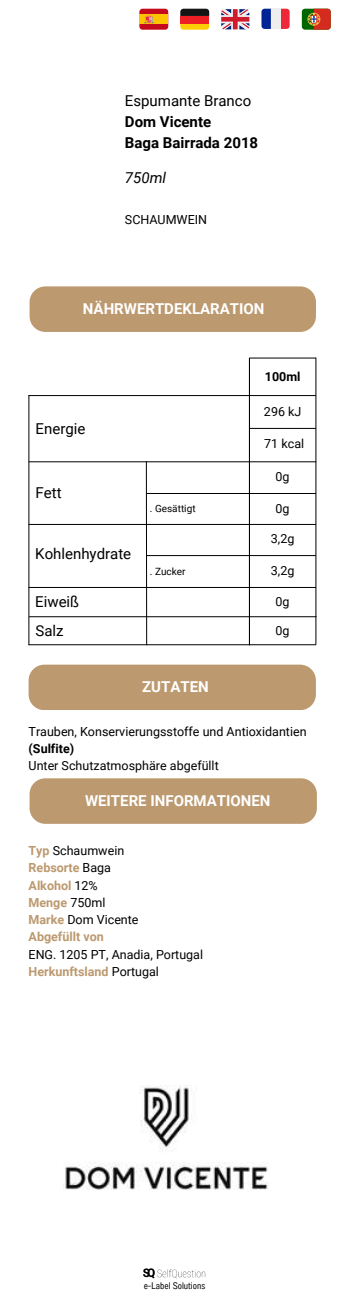
<style>
.page{position:relative;width:338px;height:1313px;background:#fff}
.page>*{position:absolute;margin:0;border:0;box-sizing:border-box;transform-origin:0 0}
.t1{font:15px "Roboto";color:#000}
.t2{font:700 15px "Roboto";color:#fff}
.t3{font:700 15px/21px "Roboto";color:#000}
.t4{font:italic 15px "Roboto";color:#000}
.t5{font:12.5px/17.2px "Roboto";color:#000}
.t6{font:700 12.5px/17.2px "Roboto";color:#bc996f}
.t7{font:700 12.5px "Roboto";color:#000}
.t8{font:10px "Roboto";color:#000}
.t9{font:9.5px "Anantason Wd 62";color:#000}
.s1{font-weight:400;color:#000}
.s2{font-weight:700;color:#bc996f}
</style>
<div class="page">
<div style="left:139px;top:9px;width:29px;height:21px;background:#c60a1d;border-radius:3px"></div>
<div style="left:139px;top:14px;width:29px;height:10px;background:#ffc400"></div>
<svg style="left:144px;top:15px;width:10px;height:8px"></svg>
<svg style="left:180px;top:23px;width:29px;height:7px"></svg>
<div style="left:180px;top:16px;width:29px;height:7px;background:#ed1f24"></div>
<svg style="left:180px;top:9px;width:29px;height:7px"></svg>
<svg style="left:221px;top:9px;width:28px;height:20px"></svg>
<svg style="left:280px;top:9px;width:9px;height:20px"></svg>
<svg style="left:261px;top:9px;width:9px;height:20px"></svg>
<div style="left:270px;top:9px;width:10px;height:20px;background:#eee"></div>
<div style="left:301px;top:9px;width:29px;height:21px;background:#060;border-radius:3px"></div>
<svg style="left:307px;top:9px;width:23px;height:21px"></svg>
<div style="left:30px;top:286px;width:285px;height:46px;background:#bc996f;border-radius:16px"></div>
<hr style="left:29px;top:395px;width:287px;height:1px;background:#000">
<hr style="left:249px;top:358px;width:67px;height:1px;background:#000">
<hr style="left:249px;top:428px;width:67px;height:1px;background:#000">
<hr style="left:29px;top:461px;width:287px;height:1px;background:#000">
<hr style="left:29px;top:524px;width:287px;height:1px;background:#000">
<hr style="left:147px;top:493px;width:169px;height:1px;background:#000">
<hr style="left:249px;top:358px;width:1px;height:287px;background:#000">
<svg style="left:145px;top:461px;width:2px;height:185px"></svg>
<hr style="left:315px;top:358px;width:1px;height:287px;background:#000">
<hr style="left:28px;top:395px;width:1px;height:250px;background:#000">
<hr style="left:146px;top:555px;width:169px;height:1px;background:#000">
<hr style="left:29px;top:587px;width:287px;height:1px;background:#000">
<hr style="left:29px;top:616px;width:287px;height:1px;background:#000">
<hr style="left:29px;top:644px;width:287px;height:1px;background:#000">
<div style="left:29px;top:664px;width:286px;height:46px;background:#bc996f;border-radius:16px"></div>
<div style="left:30px;top:778px;width:286px;height:46px;background:#bc996f;border-radius:16px"></div>
<img style="left:144px;top:1268px;width:61px;height:11px">
<img style="left:65px;top:1085px;width:203px;height:105px">
<p class="t1" style="left:125px;top:92px;width:128px">Espumante Branco</p>
<p class="t3" style="left:125px;top:111px;width:135px">Dom Vicente<br>Baga Bairrada 2018</p>
<p class="t4" style="left:125px;top:169px;width:43px">750ml</p>
<p class="t5" style="left:125px;top:211px;width:84px">SCHAUMWEIN</p>
<p class="t2" style="left:83px;top:300px;width:183px">NÄHRWERTDEKLARATION</p>
<p class="t1" style="left:36px;top:420px;width:51px">Energie</p>
<p class="t1" style="left:36px;top:484px;width:27px">Fett</p>
<p class="t1" style="left:35px;top:545px;width:97px">Kohlenhydrate</p>
<p class="t8" style="left:150px;top:503px;width:47px">. Gesättigt</p>
<p class="t8" style="left:150px;top:565px;width:37px">. Zucker</p>
<p class="t7" style="left:264px;top:369px;width:37px">100ml</p>
<p class="t5" style="left:264px;top:403px;width:39px">296 kJ</p>
<p class="t5" style="left:264px;top:435px;width:41px">71 kcal</p>
<p class="t5" style="left:275px;top:468px;width:16px">0g</p>
<p class="t5" style="left:275px;top:500px;width:16px">0g</p>
<p class="t5" style="left:271px;top:530px;width:25px">3,2g</p>
<p class="t5" style="left:271px;top:562px;width:25px">3,2g</p>
<p class="t1" style="left:35px;top:593px;width:45px">Eiweiß</p>
<p class="t5" style="left:275px;top:593px;width:16px">0g</p>
<p class="t1" style="left:36px;top:622px;width:30px">Salz</p>
<p class="t5" style="left:275px;top:622px;width:16px">0g</p>
<p class="t2" style="left:142px;top:678px;width:68px">ZUTATEN</p>
<p class="t5" style="left:29px;top:722px;width:279px">Trauben, Konservierungsstoffe und Antioxidantien</p>
<p class="t7" style="left:29px;top:741px;width:47px">(Sulfite)</p>
<p class="t5" style="left:29px;top:757px;width:191px">Unter Schutzatmosphäre abgefüllt</p>
<p class="t2" style="left:85px;top:792px;width:187px">WEITERE INFORMATIONEN</p>
<p class="t6" style="left:29px;top:842px;width:111px">Typ <span class="s1">Schaumwein<br></span>Rebsorte <span class="s1">Baga<br></span>Alkohol <span class="s1">12%<br></span>Menge <span class="s1">750ml<br></span>Marke <span class="s1">Dom Vicente<br></span>Abgefüllt von</p>
<p class="t5" style="left:29px;top:945px;width:176px">ENG. 1205 PT, Anadia, Portugal<br><span class="s2">Herkunftsland</span> Portugal</p>
<p class="t9" style="left:143px;top:1280px;width:63px">e-Label Solutions</p>
</div>
